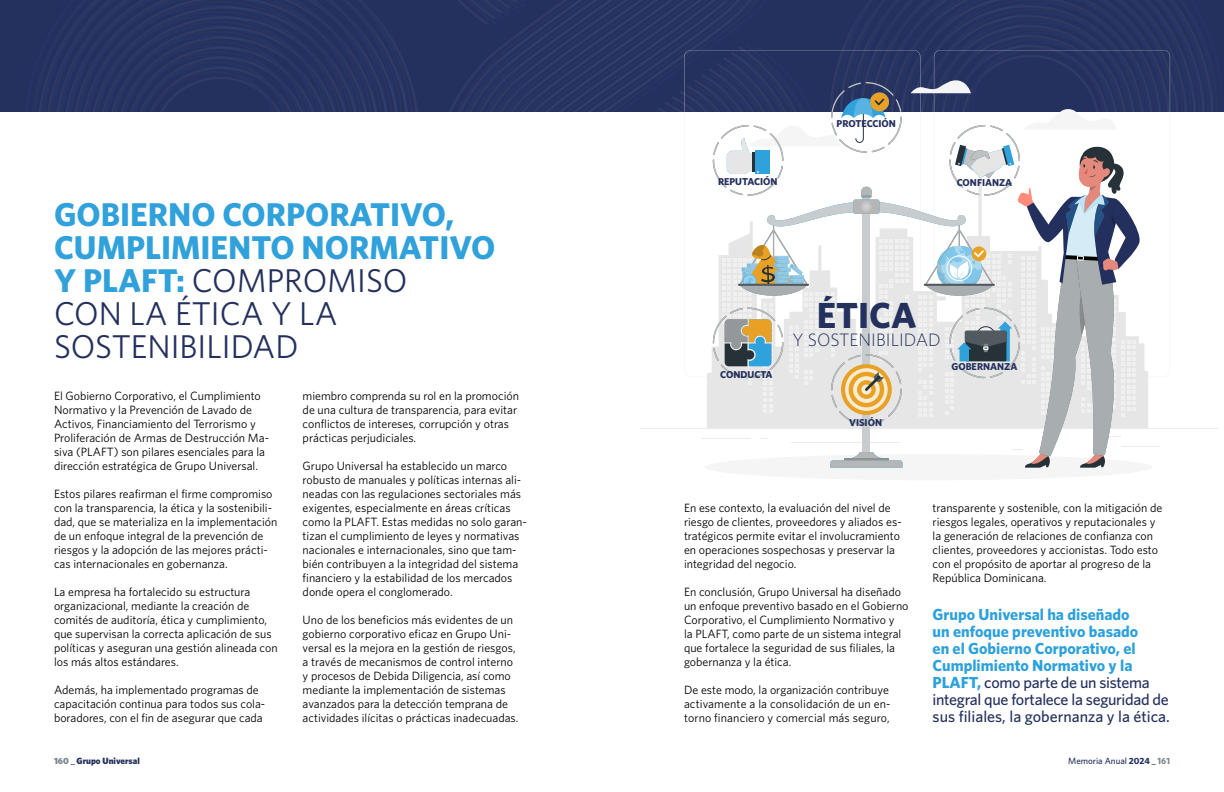
<style>
.page{position:relative;width:1224px;height:792px;background:#fff}
.page>*{position:absolute;margin:0;border:0;box-sizing:border-box;transform-origin:0 0}
.t1{font:700 36.3px "Whitney";color:#24305d}
.t2{font:700 33px/33px "Whitney";color:#30a1db}
.t3{font:300 18px "Whitney";color:#24305d}
.t4{font:700 16px/17px "Whitney";color:#2da1db}
.t5{font:12px/14px "Whitney";color:#000}
.t6{font:700 10px "Whitney";color:#24305d}
.t7{font:500 9px "Whitney";color:#24305d}
.t8{font:900 9px "Whitney";color:#24305d}
.s1{font-weight:400;color:#24305d}
.s2{font-weight:500;color:#24305d}
.s3{color:#7b868c}
.s4{font-weight:700}
.s5{font-weight:700;color:#7b868c}
</style>
<div class="page">
<svg style="left:24px;top:0;width:396px;height:111px;background:#263360"></svg>
<div style="left:705px;top:454px;width:448px;height:26px;background:#f5f5f5;border-radius:50%"></div>
<svg style="left:420px;top:0;width:804px;height:468px"></svg>
<p class="t6" style="left:718px;top:175px;width:61px">REPUTACIÓN</p>
<p class="t6" style="left:837px;top:118px;width:61px">PROTECCIÓN</p>
<p class="t6" style="left:957px;top:177px;width:57px">CONFIANZA</p>
<h2 class="t2" style="left:54px;top:197px;width:443px">GOBIERNO CORPORATIVO,<br>CUMPLIMIENTO NORMATIVO<br>Y PLAFT: <span class="s1">COMPROMISO<br>CON LA ÉTICA Y LA<br>SOSTENIBILIDAD</span></h2>
<p class="t5" style="left:54px;top:389px;width:217px">El Gobierno Corporativo, el Cumplimiento Normativo y la Prevención de Lavado de Activos, Financiamiento del Terrorismo y Proliferación de Armas de Destrucción Ma&shy;siva (PLAFT) son pilares esenciales para la dirección estratégica de Grupo Universal.</p>
<p class="t5" style="left:54px;top:487px;width:225px">Estos pilares reafirman el firme compromiso con la transparencia, la ética y la sostenibili&shy;dad, que se materializa en la implementación de un enfoque integral de la prevención de riesgos y la adopción de las mejores prácti&shy;cas internacionales en gobernanza.</p>
<p class="t5" style="left:54px;top:585px;width:225px">La empresa ha fortalecido su estructura organizacional, mediante la creación de comités de auditoría, ética y cumplimiento, que supervisan la correcta aplicación de sus políticas y aseguran una gestión alineada con los más altos estándares.</p>
<p class="t5" style="left:54px;top:683px;width:213px">Además, ha implementado programas de capacitación continua para todos sus cola&shy;boradores, con el fin de asegurar que cada</p>
<h1 class="t1" style="left:817px;top:294px;width:101px">ÉTICA</h1>
<h3 class="t3" style="left:793px;top:330px;width:150px">Y SOSTENIBILIDAD</h3>
<p class="t6" style="left:952px;top:361px;width:67px">GOBERNANZA</p>
<p class="t6" style="left:720px;top:368px;width:54px">CONDUCTA</p>
<p class="t5" style="left:303px;top:389px;width:218px">miembro comprenda su rol en la promoción de una cultura de transparencia, para evitar conflictos de intereses, corrupción y otras prácticas perjudiciales.</p>
<p class="t5" style="left:303px;top:459px;width:226px">Grupo Universal ha establecido un marco robusto de manuales y políticas internas ali&shy;neadas con las regulaciones sectoriales más exigentes, especialmente en áreas críticas como la PLAFT. Estas medidas no solo garan&shy;tizan el cumplimiento de leyes y normativas nacionales e internacionales, sino que tam&shy;bién contribuyen a la integridad del sistema financiero y la estabilidad de los mercados donde opera el conglomerado.</p>
<p class="t5" style="left:303px;top:613px;width:217px">Uno de los beneficios más evidentes de un gobierno corporativo eficaz en Grupo Uni&shy;versal es la mejora en la gestión de riesgos, a través de mecanismos de control interno y procesos de Debida Diligencia, así como mediante la implementación de sistemas avanzados para la detección temprana de actividades ilícitas o prácticas inadecuadas.</p>
<h3 class="t4" style="left:933px;top:605px;width:239px">Grupo Universal ha diseñado<br>un enfoque preventivo basado<br>en el Gobierno Corporativo, el<br>Cumplimiento Normativo y la<br>PLAFT, <span class="s2">como parte de un sistema integral que fortalece la seguridad de sus filiales, la gobernanza y la ética.</span></h3>
<p class="t6" style="left:849px;top:416px;width:34px">VISIÓN</p>
<p class="t5" style="left:933px;top:501px;width:231px">transparente y sostenible, con la mitigación de riesgos legales, operativos y reputacionales y la generación de relaciones de confianza con clientes, proveedores y accionistas. Todo esto con el propósito de aportar al progreso de la República Dominicana.</p>
<p class="t5" style="left:684px;top:501px;width:219px">En ese contexto, la evaluación del nivel de riesgo de clientes, proveedores y aliados es&shy;tratégicos permite evitar el involucramiento en operaciones sospechosas y preservar la integridad del negocio.</p>
<p class="t5" style="left:684px;top:585px;width:226px">En conclusión, Grupo Universal ha diseñado un enfoque preventivo basado en el Gobierno Corporativo, el Cumplimiento Normativo y<br>la PLAFT, como parte de un sistema integral que fortalece la seguridad de sus filiales, la gobernanza y la ética.</p>
<p class="t5" style="left:684px;top:683px;width:208px">De este modo, la organización contribuye activamente a la consolidación de un en&shy;torno financiero y comercial más seguro,</p>
<p class="t8" style="left:54px;top:755px;width:87px"><span class="s3">160</span> <span class="s4">_</span> Grupo Universal</p>
<p class="t7" style="left:1068px;top:755px;width:103px">Memoria Anual <span class="s4">2024 _</span> <span class="s5">161</span></p>
</div>
